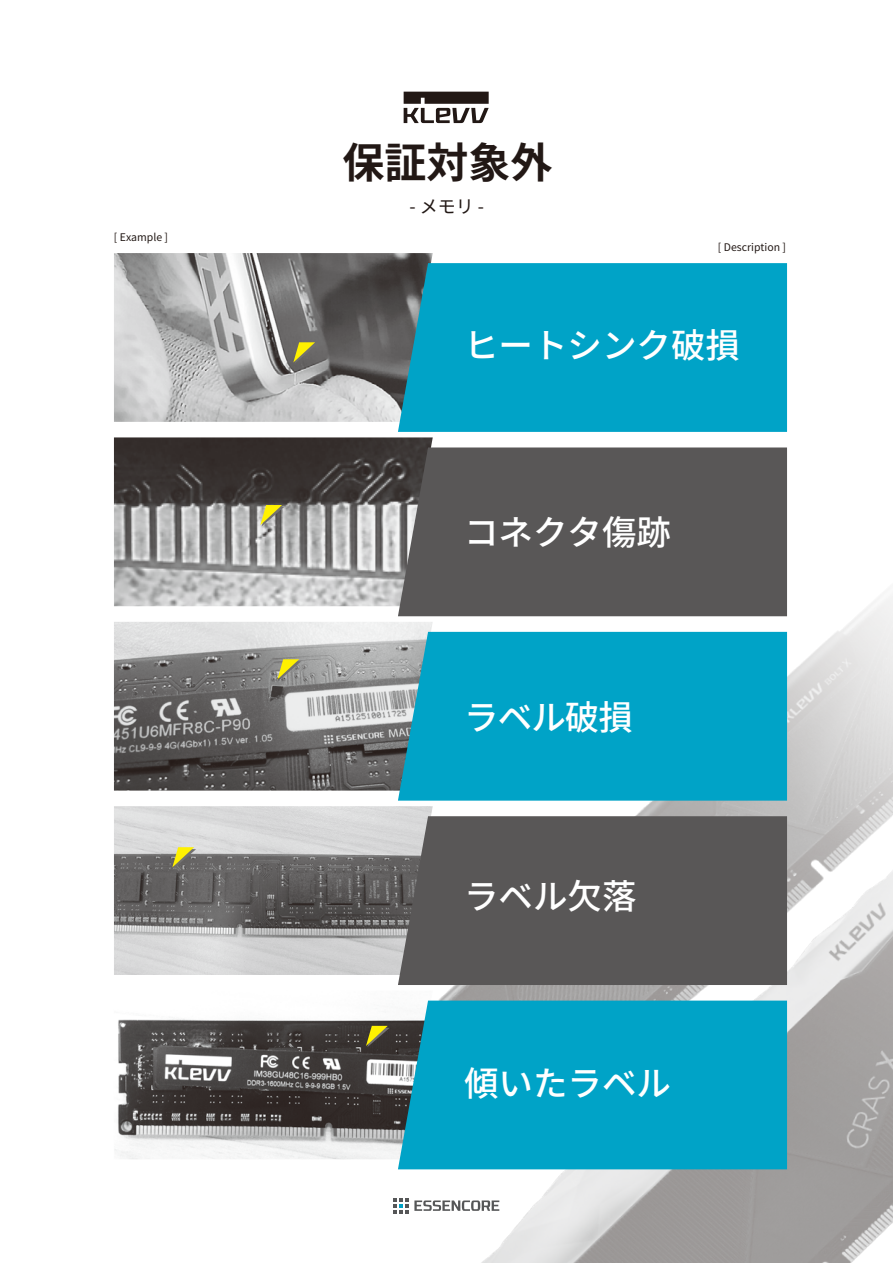
<style>
.page{position:relative;width:893px;height:1263px;background:#fff}
.page>*{position:absolute;margin:0;border:0;box-sizing:border-box;transform-origin:0 0}
.t1{font:700 42px "Noto Sans CJ Kjp";color:#221815}
.t2{font:500 34.5px "Noto Sans CJ Kjp";color:#fff}
.t3{font:18px "Noto Sans CJ Kjp";color:#221815}
.t4{font:10.5px "Noto Sans CJ Kjp";color:#221815}
</style>
<div class="page">
<img style="left:261px;top:596px;width:632px;height:667px">
<img style="left:114px;top:253px;width:319px;height:169px">
<div style="left:398px;top:263px;width:389px;height:169px;background:#00a3c7"></div>
<svg style="left:293px;top:342px;width:24px;height:22px"></svg>
<img style="left:114px;top:437px;width:319px;height:169px">
<div style="left:398px;top:447px;width:389px;height:169px;background:#595757"></div>
<svg style="left:260px;top:505px;width:24px;height:21px"></svg>
<img style="left:114px;top:622px;width:319px;height:168px">
<div style="left:398px;top:632px;width:389px;height:169px;background:#00a3c7"></div>
<svg style="left:277px;top:659px;width:24px;height:22px"></svg>
<img style="left:114px;top:806px;width:319px;height:169px">
<div style="left:398px;top:816px;width:389px;height:169px;background:#595757"></div>
<img style="left:114px;top:990px;width:319px;height:169px">
<div style="left:398px;top:1000px;width:389px;height:169px;background:#00a3c7"></div>
<svg style="left:172px;top:847px;width:24px;height:22px"></svg>
<svg style="left:366px;top:1026px;width:24px;height:21px"></svg>
<svg style="left:393px;top:1198px;width:106px;height:15px"></svg>
<svg style="left:404px;top:92px;width:85px;height:31px"></svg>
<p class="t4" style="left:114px;top:231px;width:56px">[ Example ]</p>
<p class="t1" style="left:342px;top:139px;width:212px">保証対象外</p>
<p class="t3" style="left:410px;top:196px;width:76px">- メモリ -</p>
<p class="t4" style="left:718px;top:242px;width:70px">[ Description ]</p>
<p class="t2" style="left:464px;top:325px;width:277px">ヒートシンク破損</p>
<p class="t2" style="left:464px;top:512px;width:208px">コネクタ傷跡</p>
<p class="t2" style="left:464px;top:698px;width:171px">ラベル破損</p>
<p class="t2" style="left:464px;top:877px;width:174px">ラベル欠落</p>
<p class="t2" style="left:464px;top:1064px;width:208px">傾いたラベル</p>
</div>
